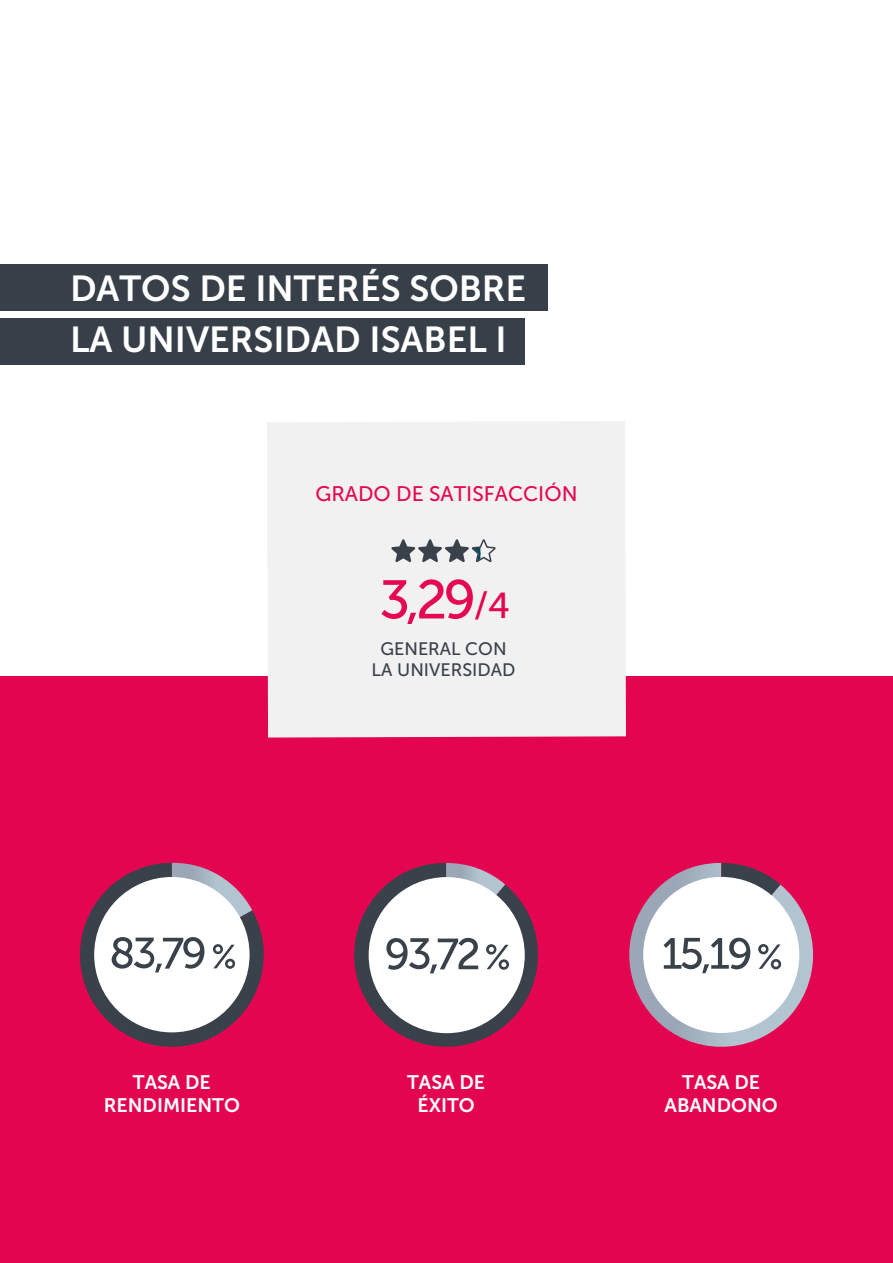
<style>
.page{position:relative;width:893px;height:1263px;background:#fff}
.page>*{position:absolute;margin:0;border:0;box-sizing:border-box;transform-origin:0 0}
.t1{font:36px/51px "Museo Sans 700";color:#fff}
.t2{font:36px "Museo Sans 500";color:#e40550}
.t3{font:21px "Museo Sans 500";color:#e40950}
.t4{font:19.5px/23.4px "Museo Sans 700";color:#fff;text-align:center}
.t5{font:18px/21.6px "Museo Sans 500";color:#39414a;text-align:center}
</style>
<div class="page">
<div style="left:0;top:676px;width:893px;height:587px;background:#e40550"></div>
<div style="left:267px;top:421px;width:359px;height:316px;background:#f2f1f2"></div>
<svg style="left:391px;top:539px;width:105px;height:23px"></svg>
<svg style="left:381px;top:579px;width:92px;height:45px"></svg>
<svg style="left:79px;top:863px;width:185px;height:184px"></svg>
<svg style="left:354px;top:863px;width:184px;height:184px"></svg>
<svg style="left:629px;top:863px;width:184px;height:184px"></svg>
<div style="left:0;top:264px;width:547px;height:46px;background:#374049"></div>
<div style="left:0;top:318px;width:525px;height:47px;background:#374049"></div>
<h1 class="t1" style="left:70px;top:263px;width:458px">DATOS DE INTERÉS SOBRE<br>LA UNIVERSIDAD ISABEL I</h1>
<p class="t3" style="left:315px;top:482px;width:264px">GRADO DE SATISFACCIÓN</p>
<h1 class="t2" style="left:474px;top:586px;width:38px">/4</h1>
<p class="t5" style="left:372px;top:638px;width:145px">GENERAL CON<br>LA UNIVERSIDAD</p>
<p class="t4" style="left:104px;top:1070px;width:138px">TASA DE<br>RENDIMIENTO</p>
<p class="t4" style="left:407px;top:1070px;width:79px">TASA DE<br>ÉXITO</p>
<p class="t4" style="left:665px;top:1070px;width:115px">TASA DE<br>ABANDONO</p>
</div>
